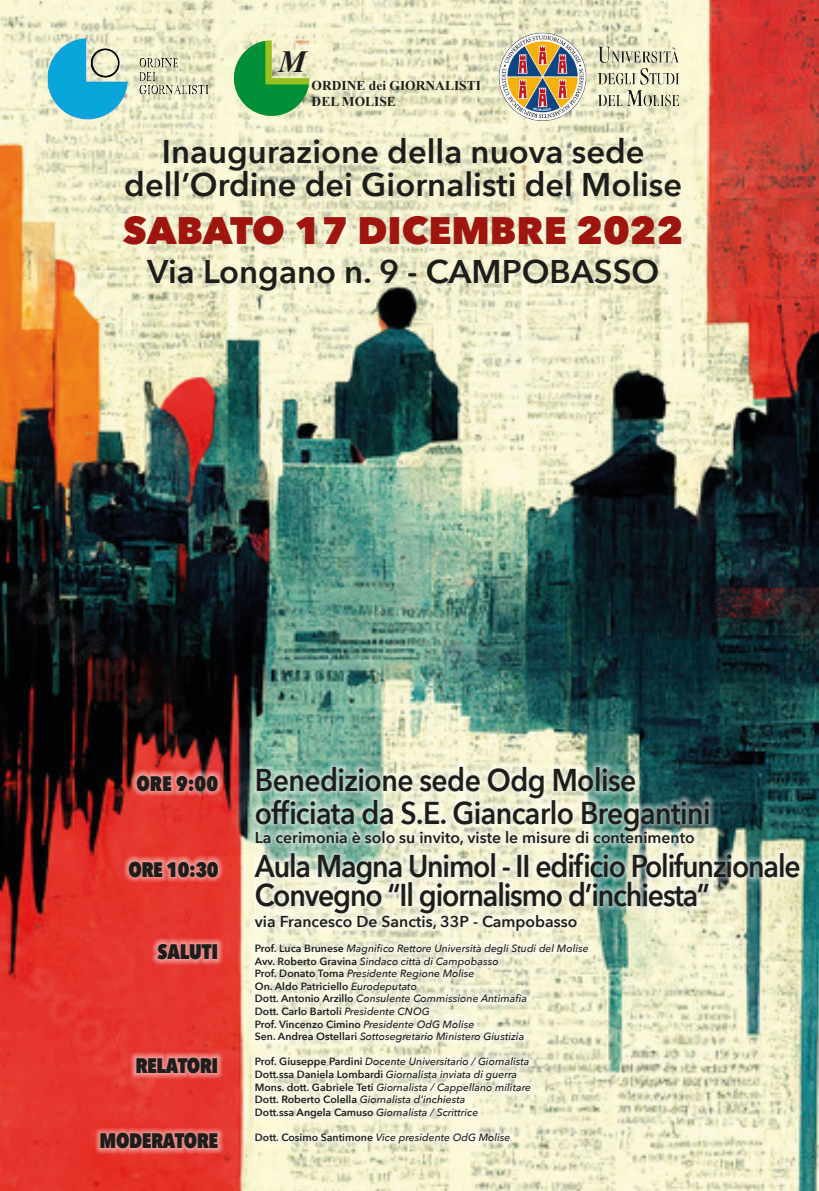
<style>
.page{position:relative;width:819px;height:1191px;background:#fff}
.page>*{position:absolute;margin:0;border:0;box-sizing:border-box;transform-origin:0 0}
.t1{font:800 38.24px "Avenir Next";color:#9f1610}
.t2{font:600 32.73px/32.7px "Avenir Next";color:#1d1d1b;text-align:center}
.t3{font:600 31.5px/29.1px "Avenir Next";letter-spacing:-.04em;color:#1d1d1b;scale:.9 1}
.t4{font:600 31.5px/32.6px "Avenir Next";letter-spacing:-.02em;color:#1d1d1b;scale:.9 1}
.t5{font:italic 700 30.89px "Times New Roman";color:#1d1d1b}
.t6{font:800 21px "Avenir Next Condensed";letter-spacing:-.02em;color:#1d1d1b}
.t7{font:600 15.75px "Avenir Next";color:#1d1d1b}
.t8{font:700 13.47px/16.2px "Times New Roman";color:#1d1d1b}
.t9{font:italic 500 10.5px/12.6px "Avenir Next";color:#1d1d1b}
.s1{font-family:"Avenir Next Condensed";font-weight:800;font-size:21px}
.s2{font-weight:600;font-style:normal}
</style>
<div class="page">
<img style="left:0;top:0;width:819px;height:1191px">
<svg style="left:234px;top:40px;width:75px;height:76px;background:#6db76e"></svg>
<img style="left:123px;top:761px;width:682px;height:388px">
<svg style="left:151px;top:937px;width:72px;height:28px;background:#ee7c78"></svg>
<svg style="left:130px;top:1051px;width:93px;height:28px;background:#ee807b"></svg>
<svg style="left:95px;top:1127px;width:129px;height:27px;background:#ee807c"></svg>
<img style="left:44px;top:17px;width:169px;height:121px">
<img style="left:494px;top:30px;width:189px;height:93px">
<h3 class="t5" style="left:278px;top:40px;width:29px">M</h3>
<p class="t8" style="left:311px;top:77px;width:171px">ORDINE dei GIORNALISTI<br>DEL MOLISE</p>
<h2 class="t2" style="left:124px;top:134px;width:559px">Inaugurazione della nuova sede dell’Ordine dei Giornalisti del Molise</h2>
<h1 class="t1" style="left:123px;top:206px;width:562px">SABATO 17 DICEMBRE 2022</h1>
<h2 class="t2" style="left:147px;top:254px;width:513px">Via Longano n. 9 - CAMPOBASSO</h2>
<h3 class="t4" style="left:255px;top:763px;width:508px;text-indent:-118px"><span class="s1">ORE 9:00</span> Benedizione sede Odg Molise officiata da S.E. Giancarlo Bregantini</h3>
<h3 class="t7" style="left:255px;top:823px;width:441px">La cerimonia è solo su invito, viste le misure di contenimento</h3>
<h3 class="t3" style="left:255px;top:850px;width:608px;text-indent:-126px"><span class="s1">ORE 10:30</span> Aula Magna Unimol - II edificio Polifunzionale<br>Convegno “Il giornalismo d’inchiesta”</h3>
<h3 class="t7" style="left:255px;top:907px;width:324px">via Francesco De Sanctis, 33P - Campobasso</h3>
<p class="t9" style="left:255px;top:941px;width:335px"><span class="s2">Prof. Luca Brunese</span> Magnifico Rettore Università degli Studi del Molise <span class="s2">Avv. Roberto Gravina</span> Sindaco città di Campobasso<br><span class="s2">Prof. Donato Toma</span> Presidente Regione Molise<br><span class="s2">On. Aldo Patriciello</span> Eurodeputato<br><span class="s2">Dott. Antonio Arzillo</span> Consulente Commissione Antimafia<br><span class="s2">Dott. Carlo Bartoli</span> Presidente CNOG<br><span class="s2">Prof. Vincenzo Cimino</span> Presidente OdG Molise<br><span class="s2">Sen. Andrea Ostellari</span> Sottosegretario Ministero Giustizia</p>
<p class="t9" style="left:255px;top:1055px;width:278px"><span class="s2">Prof. Giuseppe Pardini</span> Docente Universitario / Giornalista <span class="s2">Dott.ssa Daniela Lombardi</span> Giornalista inviata di guerra <span class="s2">Mons. dott. Gabriele Teti</span> Giornalista / Cappellano militare <span class="s2">Dott. Roberto Colella</span> Giornalista d’inchiesta<br><span class="s2">Dott.ssa Angela Camuso</span> Giornalista / Scrittrice</p>
<p class="t9" style="left:255px;top:1130px;width:257px"><span class="s2">Dott. Cosimo Santimone</span> Vice presidente OdG Molise</p>
<h3 class="t6" style="left:157px;top:938px;width:62px">SALUTI</h3>
<h3 class="t6" style="left:135px;top:1052px;width:84px">RELATORI</h3>
<h3 class="t6" style="left:99px;top:1127px;width:120px">MODERATORE</h3>
</div>
